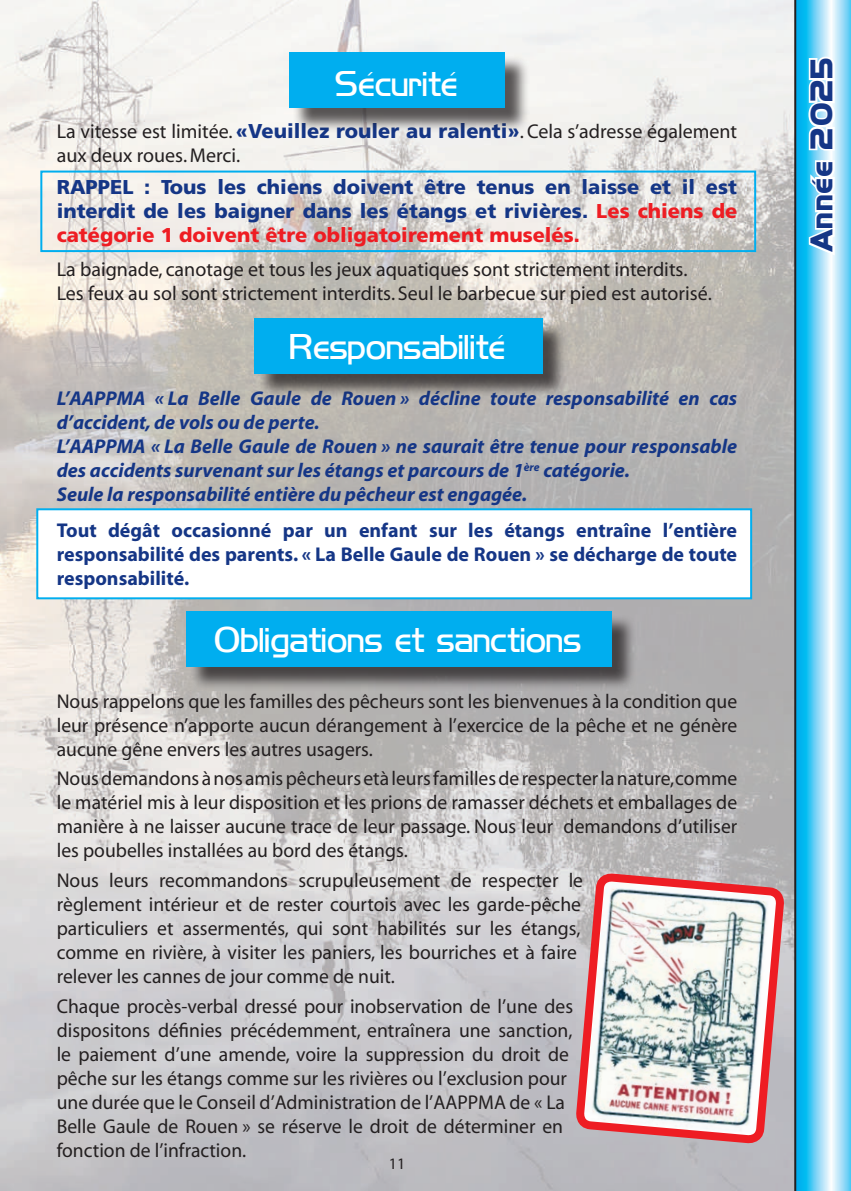
<style>
.page{position:relative;width:851px;height:1191px;background:#fff}
.page>*{position:absolute;margin:0;border:0;box-sizing:border-box;transform-origin:0 0}
.t1{font:32px "Hancock Park Light Laser";color:#fff}
.t2{font:28px "Hancock Park Bold Laser";letter-spacing:.02em;color:#153686}
.t3{font:20px/24px "Myriad";color:#231f20}
.t4{font:italic 700 20px/24px "Myriad";color:#153686}
.t5{font:900 20px/24px "Frutiger";color:#153686;text-align:justify}
.t6{font:700 20px/24px "Myriad";color:#153686;text-align:justify}
.t7{font:16px "Myriad";color:#231f20}
.s1{font-family:"Frutiger";font-weight:900;color:#153686}
.s2{color:#ee1d23}
</style>
<div class="page">
<img style="left:0;top:0;width:794px;height:1191px">
<svg style="left:796px;top:0;width:54px;height:1191px;background:#79d3f4"></svg>
<svg style="left:805px;top:54px;width:32px;height:204px"></svg>
<hr style="left:794px;top:0;width:2px;height:1191px;background:#231f20">
<div style="left:36px;top:508px;width:716px;height:91px;background:#fff;border:2px solid #00aeef"></div>
<div style="left:292px;top:55px;width:238px;height:78px;background:#231f20;opacity:.75"></div>
<div style="left:289px;top:52px;width:216px;height:56px;background:#00aeef"></div>
<div style="left:257px;top:321px;width:310px;height:78px;background:#231f20;opacity:.75"></div>
<div style="left:254px;top:318px;width:288px;height:55px;background:#00aeef"></div>
<div style="left:189px;top:614px;width:447px;height:78px;background:#231f20;opacity:.75"></div>
<div style="left:186px;top:611px;width:425px;height:55px;background:#00aeef"></div>
<div style="left:40px;top:170px;width:716px;height:82px;border:2px solid #00aeef"></div>
<svg style="left:571px;top:720px;width:217px;height:471px"></svg>
<h1 class="t1" style="left:336px;top:61px;width:124px">Sécurité</h1>
<p class="t3" style="left:57px;top:120px;width:681px">La vitesse est limitée. <span class="s1">«Veuillez rouler au ralenti»</span>. Cela s’adresse également aux deux roues. Merci.</p>
<p class="t5" style="left:57px;top:174px;width:682px">RAPPEL : Tous les chiens doivent être tenus en laisse et il est interdit de les baigner dans les étangs et rivières. <span class="s2">Les chiens de catégorie 1 doivent être obligatoirement muselés.</span></p>
<p class="t3" style="left:57px;top:258px;width:656px">La baignade, canotage et tous les jeux aquatiques sont strictement interdits.<br>Les feux au sol sont strictement interdits. Seul le barbecue sur pied est autorisé.</p>
<h1 class="t1" style="left:290px;top:324px;width:217px">Responsabilité</h1>
<p class="t4" style="left:57px;top:387px;width:681px">L’AAPPMA « La Belle Gaule de Rouen » décline toute responsabilité en cas d’accident, de vols ou de perte.<br>L’AAPPMA « La Belle Gaule de Rouen » ne saurait être tenue pour responsable des accidents survenant sur les étangs et parcours de 1<sup>ère</sup> catégorie.<br>Seule la responsabilité entière du pêcheur est engagée.</p>
<p class="t6" style="left:57px;top:518px;width:682px">Tout dégât occasionné par un enfant sur les étangs entraîne l’entière responsabilité des parents. « La Belle Gaule de Rouen » se décharge de toute responsabilité.</p>
<h1 class="t1" style="left:215px;top:617px;width:369px">Obligations et sanctions</h1>
<p class="t3" style="left:57px;top:690px;width:682px;text-align:justify">Nous rappelons que les familles des pêcheurs sont les bienvenues à la condition que leur présence n’apporte aucun dérangement à l’exercice de la pêche et ne génère aucune gêne envers les autres usagers.</p>
<p class="t3" style="left:57px;top:767px;width:682px;text-align:justify">Nous demandons à nos amis pêcheurs età leurs familles de respecter la nature, comme le matériel mis à leur disposition et les prions de ramasser déchets et emballages de manière à ne laisser aucune trace de leur passage. Nous leur demandons d’utiliser les poubelles installées au bord des étangs.</p>
<p class="t3" style="left:57px;top:869px;width:528px">Nous leurs recommandons scrupuleusement de respecter le règlement intérieur et de rester courtois avec les garde-pêche particuliers et assermentés, qui sont habilités sur les étangs, comme en rivière, à visiter les paniers, les bourriches et à faire relever les cannes de jour comme de nuit.</p>
<p class="t3" style="left:57px;top:995px;width:518px">Chaque procès-verbal dressé pour inobservation de l’une des dispositons définies précédemment, entraînera une sanction, le paiement d’une amende, voire la suppression du droit de pêche sur les étangs comme sur les rivières ou l’exclusion pour une durée que le Conseil d’Administration de l’AAPPMA de « La Belle Gaule de Rouen » se réserve le droit de déterminer en fonction de l’infraction.</p>
<p class="t7" style="left:389px;top:1155px;width:18px">11</p>
<h2 class="t2" style="left:802px;top:252px;width:197px;rotate:-90deg">Année 2025</h2>
</div>
